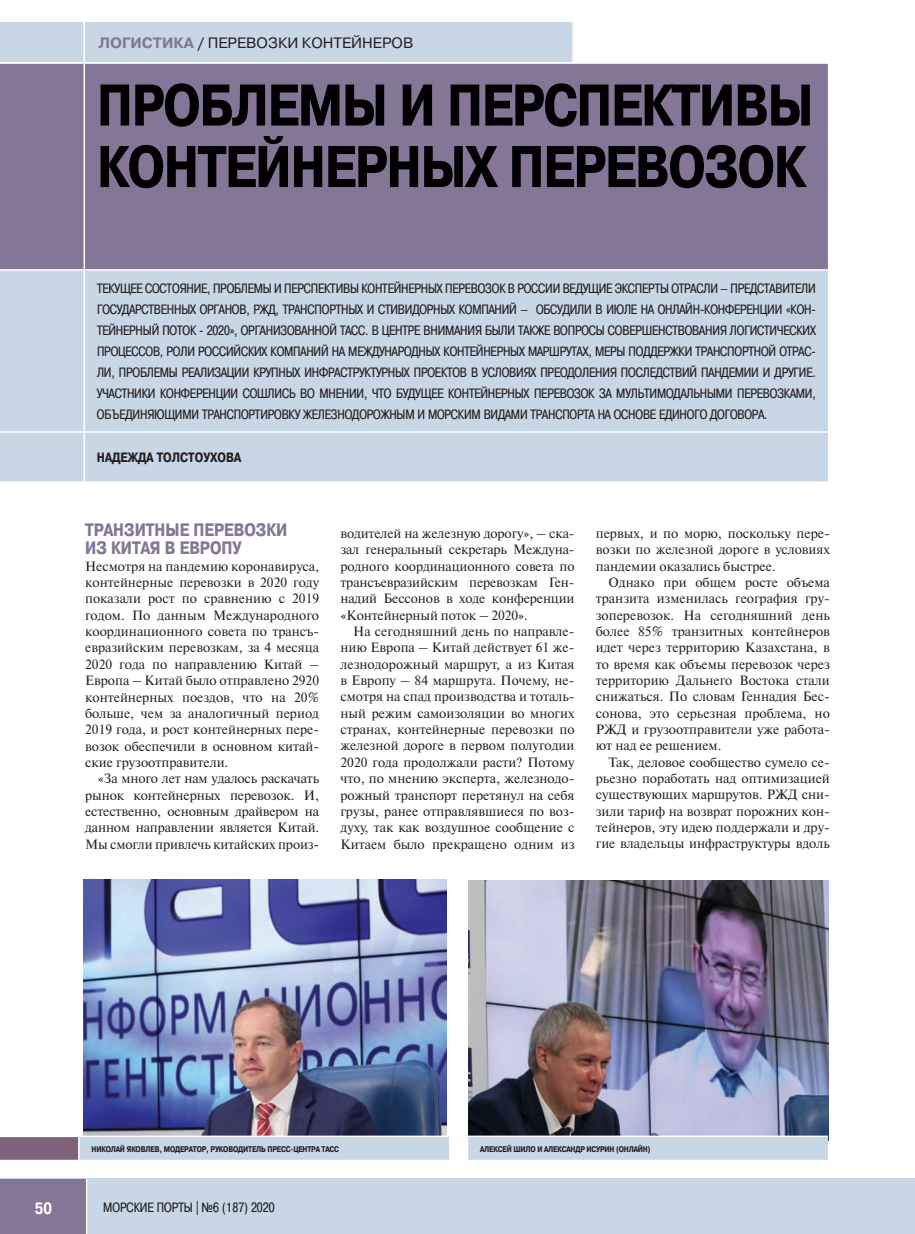
<style>
.page{position:relative;width:915px;height:1234px;background:#fff}
.page>*{position:absolute;margin:0;border:0;box-sizing:border-box;transform-origin:0 0}
.t1{font:700 58.5px/61.5px "Pragmatica Cond C";letter-spacing:-.02em;color:#000002;text-align:right}
.t2{font:700 18px/18px "Pragmatica Cond C";color:#847697}
.t3{font:700 16.5px "Pragmatica Cond C";color:#fff}
.t4{font:15px "Pragmatica C";color:#231f20}
.t5{font:700 15px "Pragmatica C";color:#847697}
.t6{font:13.5px/16.4px "Newton C";color:#231f20;text-align:justify}
.t7{font:13.5px/21px "Pragmatica Cond C";letter-spacing:-.01em;color:#231f20;text-align:justify}
.t8{font:700 13.5px "Pragmatica Cond C";color:#231f20}
.t9{font:700 8.25px "Pragmatica Cond C";letter-spacing:-.02em;color:#231f20}
.s1{font-weight:700;color:#847697}
.s2{font-weight:700}
</style>
<div class="page">
<div style="left:0;top:1178px;width:914px;height:55px;background:#c8d7e6"></div>
<hr style="left:86px;top:1178px;width:1px;height:55px;background:#fff">
<div style="left:0;top:1178px;width:86px;height:55px;background:#847697"></div>
<div style="left:0;top:22px;width:573px;height:40px;background:#c8d7e6"></div>
<hr style="left:83px;top:21px;width:2px;height:43px;background:#fff">
<div style="left:0;top:64px;width:827px;height:205px;background:#847697"></div>
<div style="left:0;top:270px;width:827px;height:211px;background:#c8d7e6"></div>
<hr style="left:83px;top:64px;width:2px;height:205px;background:#fff">
<hr style="left:83px;top:270px;width:2px;height:161px;background:#fff">
<hr style="left:0;top:431px;width:84px;height:1px;background:#fff">
<hr style="left:84px;top:431px;width:745px;height:1px;background:#fff">
<hr style="left:83px;top:432px;width:2px;height:49px;background:#fff">
<img style="left:83px;top:879px;width:363px;height:256px">
<div style="left:0;top:1136px;width:79px;height:24px;background:#80617b"></div>
<div style="left:79px;top:1136px;width:369px;height:24px;background:#c8d7e6"></div>
<hr style="left:78px;top:1136px;width:2px;height:23px;background:#fff">
<hr style="left:0;top:1159px;width:79px;height:1px;background:#fff">
<hr style="left:79px;top:1159px;width:369px;height:1px;background:#fff">
<img style="left:468px;top:880px;width:360px;height:260px">
<div style="left:467px;top:1135px;width:360px;height:25px;background:#c8d7e6"></div>
<hr style="left:466px;top:1135px;width:361px;height:1px;background:#fff">
<hr style="left:466px;top:1136px;width:2px;height:23px;background:#fff">
<hr style="left:466px;top:1159px;width:361px;height:1px;background:#fff">
<p class="t5" style="left:98px;top:34px;width:12px">ЛОГИСТИ</p>
<p class="t4" style="left:173px;top:34px;width:55px"><span class="s1">КА</span> <span class="s2">/</span> ПЕРЕ</p>
<p class="t4" style="left:246px;top:34px;width:87px">ВОЗКИ КОНТЕЙНЕР</p>
<p class="t4" style="left:391px;top:34px;width:23px">ОВ</p>
<h1 class="t1" style="left:97px;top:75px;width:710px">ЛЕМЫ И ПЕРСПЕКТИВЫ<br>КОНТЕЙНЕРНЫХ ПЕРЕВОЗОК</h1>
<h1 class="t1" style="left:97px;top:75px;width:34px">ПРОБ</h1>
<p class="t7" style="left:97px;top:278px;width:720px">Текущее состояние, проблемы и перспективы контейнерных перевозок в России ведущие эксперты отрасли – представители государственных органов, РЖД, транспортных и стивидорных компаний – обсудили в июле на онлайн-конференции «Кон&shy;тейнерный поток - 2020», организованной ТАСС</p>
<p class="t7" style="left:97px;top:320px;width:720px;text-indent:268px">. В центре внимания были также вопросы совершенствования логистических процессов, роли российских компаний на международных контейнерных маршрутах, меры поддержки транспортной отрас&shy;ли, проблемы реализации крупных инфраструктурных проектов в условиях преодоления последствий пандемии и другие.<br>Участники конференции сошлись во мнении, что будущее контейнерных перевозок за мультимодальными перевозками, объединяющ</p>
<p class="t7" style="left:175px;top:404px;width:594px">ими транспортировку железнодорожным и морским видами транспорта на основе единого договора.</p>
<p class="t8" style="left:97px;top:450px;width:18px">Надежда</p>
<p class="t8" style="left:157px;top:450px;width:78px">Толстоухова</p>
<h2 class="t2" style="left:85px;top:520px;width:204px">Транзитные перевозки из Китая в Европу</h2>
<p class="t6" style="left:85px;top:558px;width:235px;text-align:left">Несмотря на пандемию коронавируса, контейнерные перевозки в 2020 году показали рост по сравнению с 2019 годом. По данным Международного координационного совета по трансъ&shy;евразийским перевозкам, за 4 месяца 2020 года по направлению Китай – Европа – Китай было отправлено 2920 контейнерных поездов, что на 20% больше, чем за аналогичный период 2019 года, и рост контейнерных пере&shy;возок обеспечили в основном китай&shy;ские грузоотправители.</p>
<p class="t6" style="left:85px;top:770px;width:235px;text-indent:13px">«За много лет нам удалось раскачать рынок контейнерных перевозок. И, естественно, основным драйвером на данном направлении является Китай.<br>Мы смогли привлечь китайских произ-</p>
<p class="t6" style="left:340px;top:525px;width:235px">водителей на железную дорогу», – ска&shy;зал генеральный секретарь Междуна&shy;родного координационного совета по трансъевразийским перевозкам Ген&shy;надий Бессонов в ходе конференции «Контейнерный поток – 2020».</p>
<p class="t6" style="left:340px;top:623px;width:235px;text-indent:13px">На сегодняшний день по направле&shy;нию Европа – Китай действует 61 же&shy;лезнодорожный маршрут, а из Китая в Европу – 84 маршрута. Почему, не&shy;смотря на спад производства и тоталь&shy;ный режим самоизоляции во многих странах, контейнерные перевозки по железной дороге в первом полугодии 2020 года продолжали расти? Потому что, по мнению эксперта, железнодо&shy;рожный транспорт перетянул на себя грузы, ранее отправлявшиеся по воз&shy;духу, так как воздушное сообщение с Китаем было прекращено одним из</p>
<p class="t6" style="left:595px;top:525px;width:235px">первых, и по морю, поскольку пере&shy;возки по железной дороге в условиях пандемии оказались быстрее.</p>
<p class="t6" style="left:595px;top:574px;width:235px;text-indent:13px">Однако при общем росте объема транзита изменилась география гру&shy;зоперевозок. На сегодняшний день более 85% транзитных контейнеров идет через территорию Казахстана, в то время как объемы перевозок через территорию Дальнего Востока стали снижаться. По словам Геннадия Бес&shy;сонова, это серьезная проблема, но РЖД и грузоотправители уже работа&shy;ют над ее решением.</p>
<p class="t6" style="left:595px;top:753px;width:235px;text-indent:13px">Так, деловое сообщество сумело се&shy;рьезно поработать над оптимизацией существующих маршрутов. РЖД сни&shy;зили тариф на возврат порожних кон&shy;тейнеров, эту идею поддержали и дру&shy;гие владельцы инфраструктуры вдоль</p>
<p class="t9" style="left:92px;top:1143px;width:55px">Николай Яковлев</p>
<p class="t9" style="left:159px;top:1143px;width:98px">, модератор, руководитель</p>
<p class="t9" style="left:267px;top:1143px;width:68px">пресс-центра ТАСС</p>
<p class="t9" style="left:480px;top:1143px;width:172px">Алексей Шило и Александр Исурин (онлайн)</p>
<p class="t3" style="left:35px;top:1198px;width:19px">50</p>
<p class="t7" style="left:103px;top:1196px;width:173px">морские порты | №6 (187) 2020</p>
</div>
